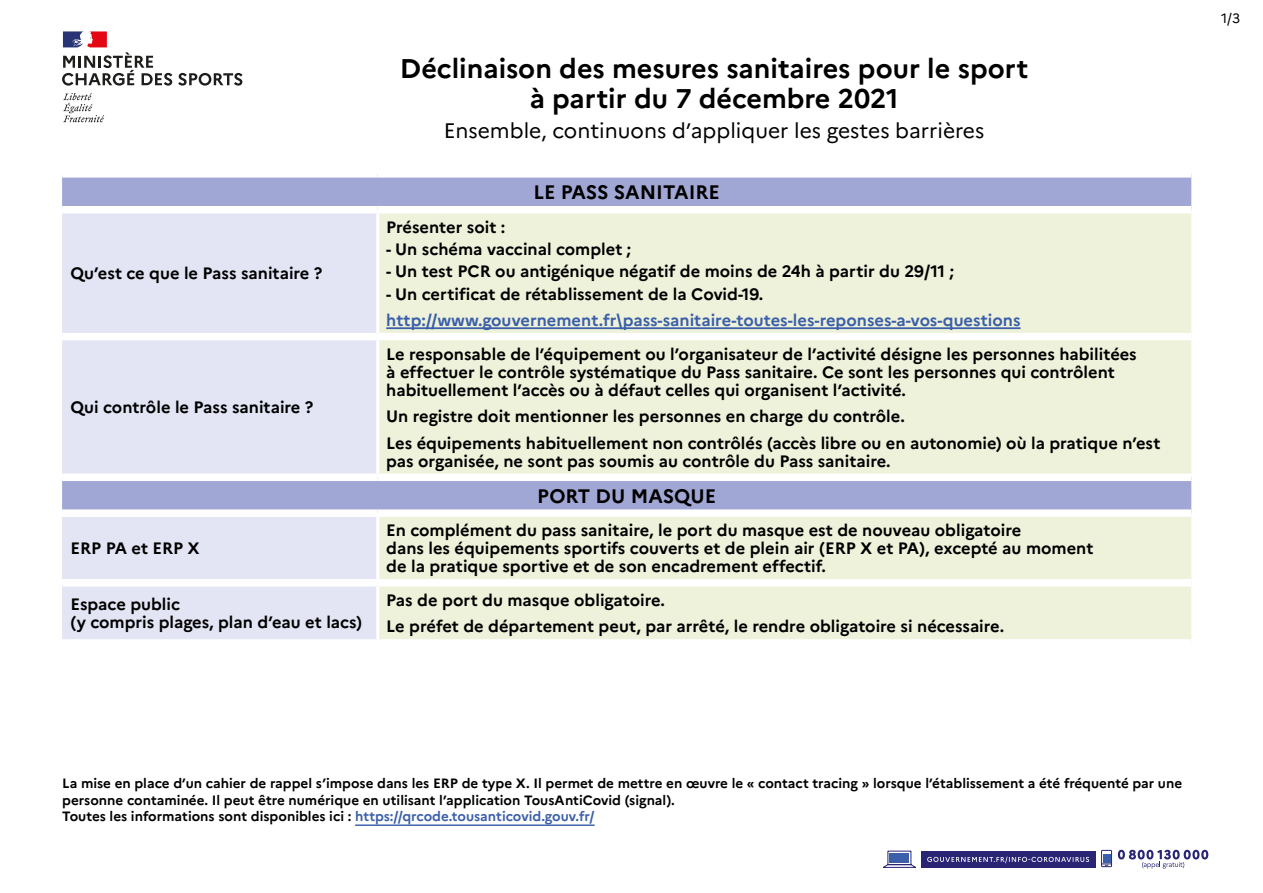
<style>
.page{position:relative;width:1263px;height:893px;background:#fff}
.page>*{position:absolute;margin:0;border:0;box-sizing:border-box;transform-origin:0 0}
.t1{font:700 27px/30px "Marianne";color:#000;text-align:center}
.t2{font:21px "Marianne";color:#000}
.t3{font:700 19.5px "Marianne";color:#000}
.t4{font:700 16.5px/18px "Marianne";color:#000}
.t5{font:700 16.5px "Marianne";color:#3b5fa9}
.t6{font:700 13.5px/16.2px "Marianne";color:#000}
.t7{font:13.5px "Marianne";color:#000}
.s1{color:#3b5fa9}
</style>
<div class="page">
<svg style="left:1118px;top:850px;width:90px;height:19px"></svg>
<svg style="left:1101px;top:850px;width:11px;height:17px"></svg>
<div style="left:1103px;top:854px;width:7px;height:9px;background:#3b5fa9"></div>
<svg style="left:883px;top:850px;width:33px;height:18px"></svg>
<div style="left:890px;top:853px;width:19px;height:10px;background:#3b5fa9"></div>
<div style="left:921px;top:851px;width:174px;height:17px;background:#292574"></div>
<svg style="left:927px;top:857px;width:162px;height:6px"></svg>
<div style="left:62px;top:178px;width:1129px;height:28px;background:#a1a7d4"></div>
<svg style="left:62px;top:213px;width:316px;height:426px;background:#dedff1"></svg>
<svg style="left:378px;top:213px;width:813px;height:426px;background:#e8ecd9"></svg>
<div style="left:62px;top:333px;width:316px;height:7px;background:#fff"></div>
<div style="left:378px;top:333px;width:813px;height:7px;background:#fff"></div>
<div style="left:62px;top:474px;width:316px;height:7px;background:#fff"></div>
<div style="left:378px;top:474px;width:813px;height:7px;background:#fff"></div>
<div style="left:62px;top:509px;width:316px;height:8px;background:#fff"></div>
<div style="left:378px;top:509px;width:813px;height:8px;background:#fff"></div>
<div style="left:62px;top:579px;width:316px;height:8px;background:#fff"></div>
<div style="left:378px;top:579px;width:813px;height:8px;background:#fff"></div>
<hr style="left:376px;top:213px;width:3px;height:120px;background:#fff">
<hr style="left:376px;top:340px;width:3px;height:134px;background:#fff">
<hr style="left:376px;top:517px;width:3px;height:62px;background:#fff">
<hr style="left:376px;top:587px;width:3px;height:52px;background:#fff">
<hr style="left:386px;top:327px;width:634px;height:2px;background:#3b5fa9">
<hr style="left:355px;top:824px;width:240px;height:2px;background:#3b5fa9">
<svg style="left:63px;top:93px;width:41px;height:29px"></svg>
<svg style="left:178px;top:73px;width:65px;height:13px"></svg>
<svg style="left:62px;top:31px;width:110px;height:55px"></svg>
<h1 class="t1" style="left:400px;top:54px;width:630px">Déclinaison des mesures sanitaires pour le sport à partir du 7 décembre 2021</h1>
<p class="t2" style="left:444px;top:118px;width:542px">Ensemble, continuons d’appliquer les gestes barrières</p>
<p class="t4" style="left:71px;top:264px;width:253px">Qu’est ce que le Pass sanitaire ?</p>
<p class="t4" style="left:71px;top:398px;width:244px">Qui contrôle le Pass sanitaire ?</p>
<p class="t4" style="left:71px;top:539px;width:131px">ERP PA et ERP X</p>
<p class="t3" style="left:533px;top:180px;width:188px">LE PASS SANITAIRE</p>
<p class="t4" style="left:386px;top:218px;width:121px">Présenter soit :</p>
<p class="t4" style="left:386px;top:240px;width:247px">- Un schéma vaccinal complet ;</p>
<p class="t4" style="left:386px;top:262px;width:569px">- Un test PCR ou antigénique négatif de moins de 24h à partir du 29/11 ;</p>
<p class="t4" style="left:386px;top:285px;width:379px">- Un certificat de rétablissement de la Covid-19.</p>
<p class="t5" style="left:386px;top:310px;width:636px">http://www.gouvernement.fr\pass-sanitaire-toutes-les-reponses-a-vos-questions</p>
<p class="t4" style="left:386px;top:345px;width:752px">Le responsable de l’équipement ou l’organisateur de l’activité désigne les personnes habilitées à effectuer le contrôle systématique du Pass sanitaire. Ce sont les personnes qui contrôlent habituellement l’accès ou à défaut celles qui organisent l’activité.</p>
<p class="t4" style="left:386px;top:403px;width:776px;line-height:26.5px">Un registre doit mentionner les personnes en charge du contrôle.<br>Les équipements habituellement non contrôlés (accès libre ou en autonomie) où la pratique n’est</p>
<p class="t4" style="left:386px;top:452px;width:506px">pas organisée, ne sont pas soumis au contrôle du Pass sanitaire.</p>
<p class="t3" style="left:537px;top:484px;width:180px">PORT DU MASQUE</p>
<p class="t4" style="left:386px;top:521px;width:709px">En complément du pass sanitaire, le port du masque est de nouveau obligatoire<br>dans les équipements sportifs couverts et de plein air (ERP X et PA), excepté au moment de la pratique sportive et de son encadrement effectif.</p>
<p class="t4" style="left:71px;top:595px;width:293px">Espace public<br>(y compris plages, plan d’eau et lacs)</p>
<p class="t4" style="left:386px;top:587px;width:619px;line-height:26.5px">Pas de port du masque obligatoire.<br>Le préfet de département peut, par arrêté, le rendre obligatoire si nécessaire.</p>
<p class="t7" style="left:1221px;top:10px;width:21px">1/3</p>
<p class="t6" style="left:62px;top:775px;width:1121px">La mise en place d’un cahier de rappel s’impose dans les ERP de type X. Il permet de mettre en œuvre le « contact tracing » lorsque l’établissement a été fréquenté par une personne contaminée. Il peut être numérique en utilisant l’application TousAntiCovid (signal).<br>Toutes les informations sont disponibles ici : <span class="s1">https://qrcode.tousanticovid.gouv.fr/</span></p>
</div>
